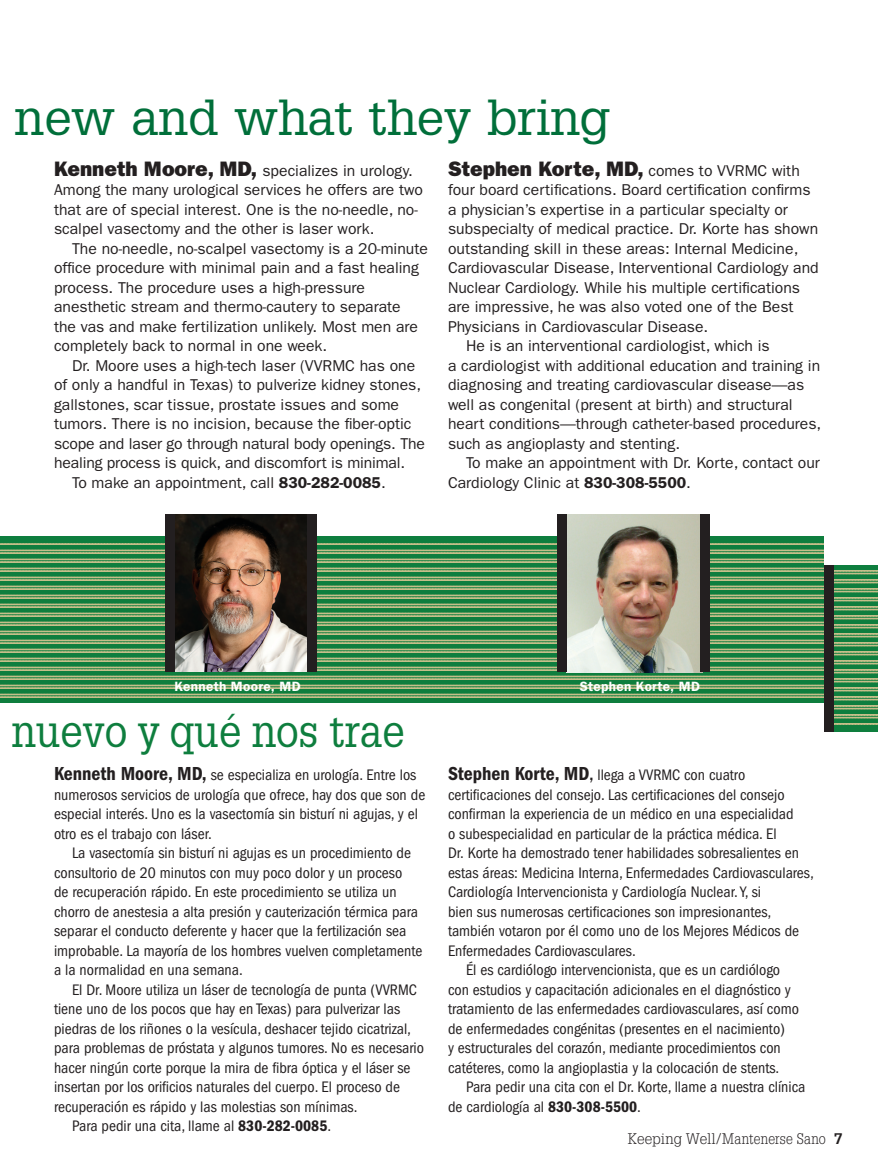
<style>
.page{position:relative;width:878px;height:1175px;background:#fff}
.page>*{position:absolute;margin:0;border:0;box-sizing:border-box;transform-origin:0 0}
.t1{font:49.5px "Glypha LT Std";letter-spacing:-.01em;color:#006f3a}
.t2{font:45px "Glypha LT Std";letter-spacing:-.01em;color:#0e7e3e;scale:.9 1}
._2_body_1st{font:21px "ITC Franklin Gothic Std Hvy";color:#231f20}
._2_SP_BODY{font:condensed 15.75px/19.5px "ITC Franklin Gothic Std";color:#231f20}
._2_BODY{font:15.75px/19.5px "ITC Franklin Gothic Std";color:#231f20}
._2_SP_body_1st{font:condensed 15.75px/19.5px "ITC Franklin Gothic Std";color:#231f20}
._2_body_1st-2{font:15.75px/19.5px "ITC Franklin Gothic Std";color:#231f20}
.t3{font:300 15px "Glypha LT Std";letter-spacing:.01em;color:#231f20}
._5_captions{font:600 13.5px "ITC Franklin Gothic Std";letter-spacing:.025em;color:#fff}
.s1{font-family:"ITC Franklin Gothic Std Hvy";font-size:21px}
.s2{font-weight:600}
.s3{font-family:"ITC Franklin Gothic Std";font-size:15.75px}
.s4{font-family:"ITC Franklin Gothic Std Dm Cd";font-stretch:normal;font-size:19.5px}
.s5{font-family:"ITC Franklin Gothic Std Dm Cd";font-stretch:normal}
.s6{font-weight:700}
</style>
<div class="page">
<div style="left:0;top:536px;width:824px;height:166px;background:#0e7e3e"></div>
<svg style="left:0;top:543px;width:824px;height:155px"></svg>
<img style="left:174px;top:514px;width:133px;height:157px">
<img style="left:567px;top:514px;width:133px;height:158px">
<div style="left:165px;top:514px;width:9px;height:158px;background:#231f20"></div>
<div style="left:557px;top:514px;width:10px;height:158px;background:#231f20"></div>
<div style="left:307px;top:514px;width:10px;height:158px;background:#231f20"></div>
<div style="left:700px;top:514px;width:9px;height:158px;background:#231f20"></div>
<div style="left:831px;top:566px;width:47px;height:166px;background:#0e7e3e"></div>
<svg style="left:833px;top:570px;width:45px;height:155px"></svg>
<div style="left:824px;top:566px;width:9px;height:166px;background:#231f20"></div>
<h1 class="t1" style="left:14px;top:87px;width:597px">new and what they bring</h1>
<p class="_2_body_1st-2" style="left:54px;top:161px;width:370px"><span class="s1">Kenneth Moore, MD,</span> specializes in urology.<br>Among the many urological services he offers are two that are of special interest. One is the no-needle, no&shy;scalpel vasectomy and the other is laser work.</p>
<p class="_2_BODY" style="left:54px;top:239px;width:375px;text-indent:18px">The no-needle, no-scalpel vasectomy is a 20-minute office procedure with minimal pain and a fast healing process. The procedure uses a high-pressure anesthetic stream and thermo-cautery to separate<br>the vas and make fertilization unlikely. Most men are completely back to normal in one week.</p>
<p class="_2_BODY" style="left:54px;top:356px;width:372px;text-indent:18px">Dr. Moore uses a high-tech laser (VVRMC has one of only a handful in Texas) to pulverize kidney stones, gallstones, scar tissue, prostate issues and some tumors. There is no incision, because the fiber-optic scope and laser go through natural body openings. The healing process is quick, and discomfort is minimal.</p>
<p class="_2_BODY" style="left:72px;top:473px;width:315px">To make an appointment, call <span class="s2">830-282-0085</span>.</p>
<p class="_2_body_1st" style="left:448px;top:156px;width:353px">Stephen Korte, MD, <span class="s3">comes to VVRMC with</span></p>
<p class="_2_body_1st-2" style="left:448px;top:180px;width:372px">four board certifications. Board certification confirms a physician’s expertise in a particular specialty or subspecialty of medical practice. Dr. Korte has shown outstanding skill in these areas: Internal Medicine, Cardiovascular Disease, Interventional Cardiology and Nuclear Cardiology. While his multiple certifications are impressive, he was also voted one of the Best Physicians in Cardiovascular Disease.</p>
<p class="_2_BODY" style="left:448px;top:336px;width:375px;text-indent:18px">He is an interventional cardiologist, which is<br>a cardiologist with additional education and training in diagnosing and treating cardiovascular disease—as well as congenital (present at birth) and structural heart conditions—through catheter-based procedures, such as angioplasty and stenting.</p>
<p class="_2_BODY" style="left:448px;top:453px;width:373px;text-indent:18px">To make an appointment with Dr. Korte, contact our<br>Cardiology Clinic at <span class="s2">830-308-5500</span>.</p>
<p class="_5_captions" style="left:174px;top:678px;width:128px">Kenneth Moore, MD</p>
<p class="_5_captions" style="left:580px;top:678px;width:122px">Stephen Korte, MD</p>
<h2 class="t2" style="left:11px;top:703px;width:438px">nuevo y qué nos trae</h2>
<p class="_2_SP_body_1st" style="left:54px;top:765px;width:373px"><span class="s4">Kenneth Moore, MD,</span> se especializa en urología. Entre los numerosos servicios de urología que ofrece, hay dos que son de especial interés. Uno es la vasectomía sin bisturí ni agujas, y el otro es el trabajo con láser.</p>
<p class="_2_SP_BODY" style="left:54px;top:843px;width:370px;text-indent:18px">La vasectomía sin bisturí ni agujas es un procedimiento de consultorio de 20 minutos con muy poco dolor y un proceso<br>de recuperación rápido. En este procedimiento se utiliza un chorro de anestesia a alta presión y cauterización térmica para separar el conducto deferente y hacer que la fertilización sea improbable. La mayoría de los hombres vuelven completamente a la normalidad en una semana.</p>
<p class="_2_SP_BODY" style="left:54px;top:980px;width:371px;text-indent:18px">El Dr. Moore utiliza un láser de tecnología de punta (VVRMC tiene uno de los pocos que hay en Texas) para pulverizar las piedras de los riñones o la vesícula, deshacer tejido cicatrizal, para problemas de próstata y algunos tumores. No es necesario hacer ningún corte porque la mira de fibra óptica y el láser se insertan por los orificios naturales del cuerpo. El proceso de recuperación es rápido y las molestias son mínimas.</p>
<p class="_2_SP_BODY" style="left:72px;top:1116px;width:260px">Para pedir una cita, llame al <span class="s5">830-282-0085</span>.</p>
<p class="_2_SP_body_1st" style="left:448px;top:765px;width:367px"><span class="s4">Stephen Korte, MD</span><span class="s5">,</span> llega a VVRMC con cuatro certificaciones del consejo. Las certificaciones del consejo confirman la experiencia de un médico en una especialidad<br>o subespecialidad en particular de la práctica médica. El<br>Dr. Korte ha demostrado tener habilidades sobresalientes en estas áreas: Medicina Interna, Enfermedades Cardiovasculares, Cardiología Intervencionista y Cardiología Nuclear. Y, si<br>bien sus numerosas certificaciones son impresionantes, también votaron por él como uno de los Mejores Médicos de Enfermedades Cardiovasculares.</p>
<p class="_2_SP_BODY" style="left:448px;top:960px;width:352px;text-indent:18px">Él es cardiólogo intervencionista, que es un cardiólogo con estudios y capacitación adicionales en el diagnóstico y tratamiento de las enfermedades cardiovasculares, así como de enfermedades congénitas (presentes en el nacimiento)<br>y estructurales del corazón, mediante procedimientos con catéteres, como la angioplastia y la colocación de stents.</p>
<p class="_2_SP_BODY" style="left:448px;top:1077px;width:359px;text-indent:18px">Para pedir una cita con el Dr. Korte, llame a nuestra clínica de cardiología al <span class="s5">830-308-5500</span>.</p>
<p class="t3" style="left:627px;top:1129px;width:216px">Keeping Well/Mantenerse Sano <span class="s6">7</span></p>
</div>
